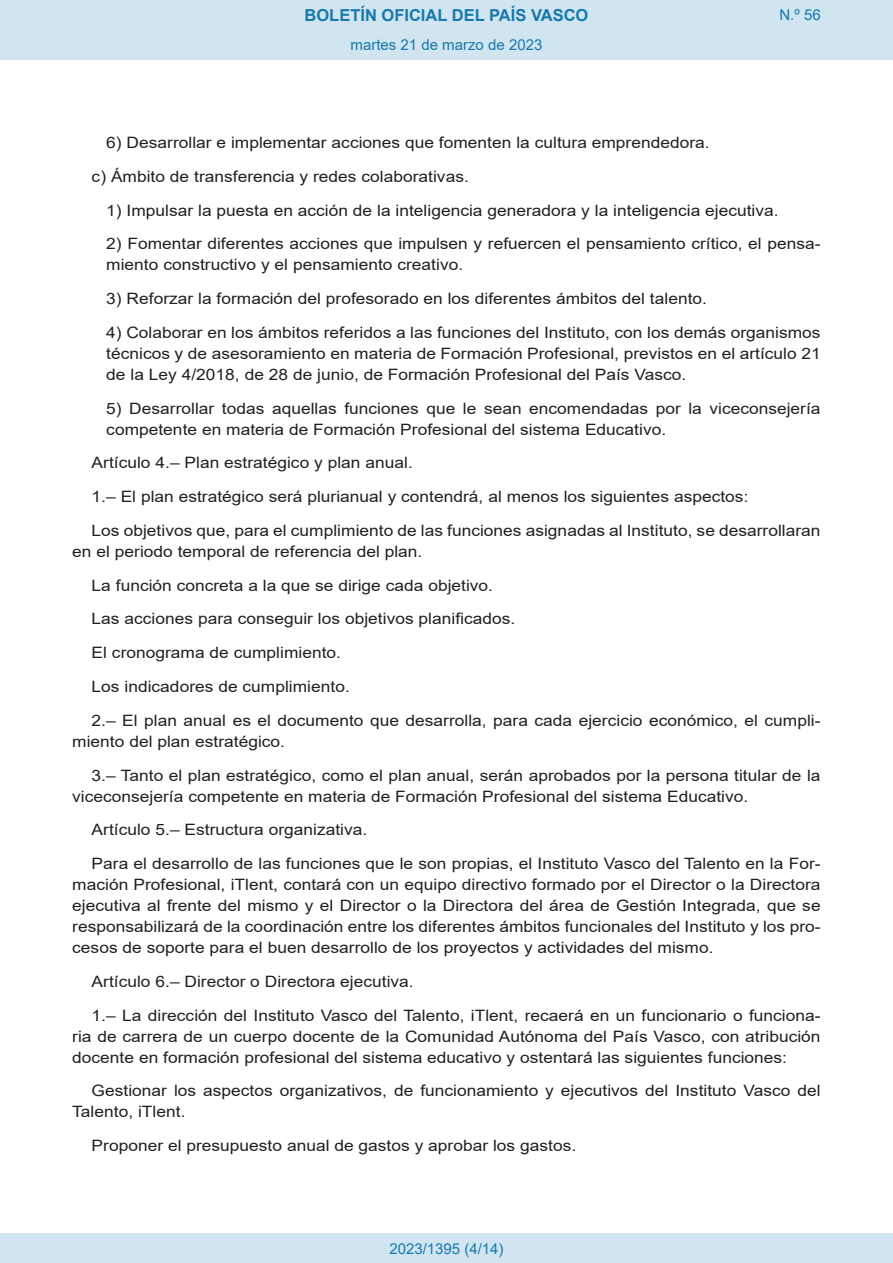
<style>
.page{position:relative;width:893px;height:1263px;background:#fff}
.page>*{position:absolute;margin:0;border:0;box-sizing:border-box;transform-origin:0 0}
.t1{font:700 16.5px "Arial";color:#1879ad}
.BOPVDetalle{font:15.6px/21px "Arial";color:#231f20;scale:1.11 1}
.BOPVDetalle1{font:15.6px/21px "Arial";color:#231f20;scale:1.11 1}
.Paginacion_Centro{font:15px "Arial";color:#1879ad}
</style>
<div class="page">
<div style="left:0;top:0;width:893px;height:60px;background:#d0e5f0"></div>
<div style="left:0;top:1233px;width:893px;height:30px;background:#d0e5f0"></div>
<p class="t1" style="left:305px;top:3px;width:285px">BOLETÍN OFICIAL DEL PAÍS VASCO</p>
<p class="Paginacion_Centro" style="left:351px;top:35px;width:193px">martes 21 de marzo de 2023</p>
<p class="Paginacion_Centro" style="left:779px;top:5px;width:43px">N.º 56</p>
<p class="BOPVDetalle1" style="left:106px;top:132px;width:545px">6) Desarrollar e implementar acciones que fomenten la cultura emprendedora.</p>
<p class="BOPVDetalle" style="left:92px;top:166px;width:341px">c) Ámbito de transferencia y redes colaborativas.</p>
<p class="BOPVDetalle1" style="left:106px;top:200px;width:607px">1) Impulsar la puesta en acción de la inteligencia generadora y la inteligencia ejecutiva.</p>
<p class="BOPVDetalle1" style="left:106px;top:233px;width:645px">2) Fomentar diferentes acciones que impulsen y refuercen el pensamiento crítico, el pensa&shy;miento constructivo y el pensamiento creativo.</p>
<p class="BOPVDetalle1" style="left:106px;top:288px;width:543px">3) Reforzar la formación del profesorado en los diferentes ámbitos del talento.</p>
<p class="BOPVDetalle1" style="left:106px;top:322px;width:645px;text-align:justify">4) Colaborar en los ámbitos referidos a las funciones del Instituto, con los demás organismos técnicos y de asesoramiento en materia de Formación Profesional, previstos en el artículo 21 de la Ley 4/2018, de 28 de junio, de Formación Profesional del País Vasco.</p>
<p class="BOPVDetalle1" style="left:106px;top:398px;width:645px">5) Desarrollar todas aquellas funciones que le sean encomendadas por la viceconsejería competente en materia de Formación Profesional del sistema Educativo.</p>
<p class="BOPVDetalle" style="left:92px;top:452px;width:291px">Artículo 4.– Plan estratégico y plan anual.</p>
<p class="BOPVDetalle" style="left:92px;top:486px;width:593px">1.– El plan estratégico será plurianual y contendrá, al menos los siguientes aspectos:</p>
<p class="BOPVDetalle" style="left:72px;top:520px;width:676px;text-indent:19px">Los objetivos que, para el cumplimiento de las funciones asignadas al Instituto, se desarrollaran en el periodo temporal de referencia del plan.</p>
<p class="BOPVDetalle" style="left:92px;top:575px;width:363px">La función concreta a la que se dirige cada objetivo.</p>
<p class="BOPVDetalle" style="left:92px;top:608px;width:383px">Las acciones para conseguir los objetivos planificados.</p>
<p class="BOPVDetalle" style="left:92px;top:642px;width:226px">El cronograma de cumplimiento.</p>
<p class="BOPVDetalle" style="left:92px;top:676px;width:234px">Los indicadores de cumplimiento.</p>
<p class="BOPVDetalle" style="left:72px;top:710px;width:676px;text-indent:19px">2.– El plan anual es el documento que desarrolla, para cada ejercicio económico, el cumpli&shy;miento del plan estratégico.</p>
<p class="BOPVDetalle" style="left:72px;top:764px;width:676px;text-indent:19px">3.– Tanto el plan estratégico, como el plan anual, serán aprobados por la persona titular de la viceconsejería competente en materia de Formación Profesional del sistema Educativo.</p>
<p class="BOPVDetalle" style="left:92px;top:819px;width:250px">Artículo 5.– Estructura organizativa.</p>
<p class="BOPVDetalle" style="left:72px;top:853px;width:676px;text-align:justify;text-indent:19px">Para el desarrollo de las funciones que le son propias, el Instituto Vasco del Talento en la For&shy;mación Profesional, iTlent, contará con un equipo directivo formado por el Director o la Directora ejecutiva al frente del mismo y el Director o la Directora del área de Gestión Integrada, que se responsabilizará de la coordinación entre los diferentes ámbitos funcionales del Instituto y los pro&shy;cesos de soporte para el buen desarrollo de los proyectos y actividades del mismo.</p>
<p class="BOPVDetalle" style="left:92px;top:971px;width:292px">Artículo 6.– Director o Directora ejecutiva.</p>
<p class="BOPVDetalle" style="left:72px;top:1004px;width:676px;text-align:justify;text-indent:19px">1.– La dirección del Instituto Vasco del Talento, iTlent, recaerá en un funcionario o funciona&shy;ria de carrera de un cuerpo docente de la Comunidad Autónoma del País Vasco, con atribución docente en formación profesional del sistema educativo y ostentará las siguientes funciones:</p>
<p class="BOPVDetalle" style="left:72px;top:1080px;width:676px;text-indent:19px">Gestionar los aspectos organizativos, de funcionamiento y ejecutivos del Instituto Vasco del<br>Talento, iTlent.</p>
<p class="BOPVDetalle" style="left:92px;top:1135px;width:438px">Proponer el presupuesto anual de gastos y aprobar los gastos.</p>
<p class="Paginacion_Centro" style="left:389px;top:1238px;width:116px">2023/1395 (4/14)</p>
</div>
